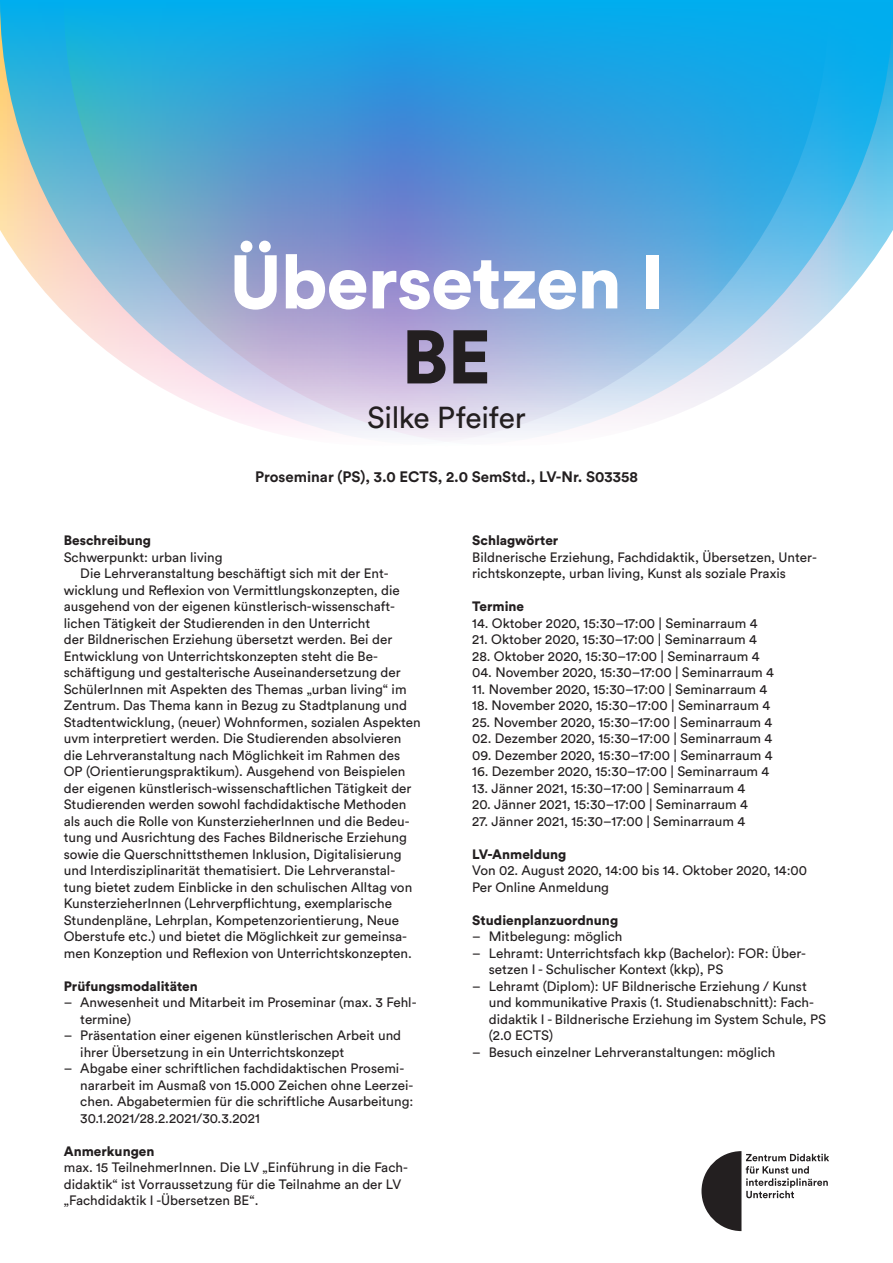
<style>
.page{position:relative;width:893px;height:1263px;background:#fff}
.page>*{position:absolute;margin:0;border:0;box-sizing:border-box;transform-origin:0 0}
.t1{font:900 75px "Circular Std";letter-spacing:-.015em;color:#fff}
.t2{font:900 75px "Circular Std";color:#231f20}
.t3{font:30px "Circular Std";letter-spacing:-.01em;color:#231f20}
.t4{font:700 15px "Circular Std";color:#231f20}
.t5{font:13.5px/16.5px "Circular Std";color:#231f20}
.t6{font:900 13.5px "Circular Std";color:#231f20}
</style>
<div class="page">
<svg style="left:701px;top:1151px;width:128px;height:80px"></svg>
<img style="left:0;top:0;width:893px;height:441px">
<h1 class="t1" style="left:229px;top:232px;width:436px">Übersetzen I</h1>
<h1 class="t2" style="left:402px;top:307px;width:91px">BE</h1>
<h2 class="t3" style="left:367px;top:400px;width:160px">Silke Pfeifer</h2>
<p class="t4" style="left:255px;top:467px;width:384px">Proseminar (PS), 3.0 ECTS, 2.0 SemStd., LV-Nr. S03358</p>
<p class="t6" style="left:64px;top:532px;width:89px">Beschreibung</p>
<p class="t5" style="left:64px;top:549px;width:160px">Schwerpunkt: urban living</p>
<p class="t5" style="left:80px;top:565px;width:310px">Die Lehrveranstaltung beschäftigt sich mit der Ent-</p>
<p class="t5" style="left:64px;top:582px;width:338px">wicklung und Reflexion von Vermittlungskonzepten, die</p>
<p class="t5" style="left:64px;top:598px;width:333px">ausgehend von der eigenen künstlerisch-wissenschaft-</p>
<p class="t5" style="left:64px;top:615px;width:308px">lichen Tätigkeit der Studierenden in den Unterricht</p>
<p class="t5" style="left:64px;top:631px;width:330px">der Bildnerischen Erziehung übersetzt werden. Bei der</p>
<p class="t5" style="left:64px;top:648px;width:316px">Entwicklung von Unterrichtskonzepten steht die Be-</p>
<p class="t5" style="left:64px;top:664px;width:338px">schäftigung und gestalterische Auseinandersetzung der</p>
<p class="t5" style="left:64px;top:681px;width:344px">SchülerInnen mit Aspekten des Themas „urban living“ im</p>
<p class="t5" style="left:64px;top:697px;width:345px">Zentrum. Das Thema kann in Bezug zu Stadtplanung und</p>
<p class="t5" style="left:64px;top:714px;width:358px">Stadtentwicklung, (neuer) Wohnformen, sozialen Aspekten</p>
<p class="t5" style="left:64px;top:730px;width:339px">uvm interpretiert werden. Die Studierenden absolvieren</p>
<p class="t5" style="left:64px;top:747px;width:338px">die Lehrveranstaltung nach Möglichkeit im Rahmen des</p>
<p class="t5" style="left:64px;top:763px;width:343px">OP (Orientierungspraktikum). Ausgehend von Beispielen</p>
<p class="t5" style="left:64px;top:780px;width:349px">der eigenen künstlerisch-wissenschaftlichen Tätigkeit der</p>
<p class="t5" style="left:64px;top:796px;width:344px">Studierenden werden sowohl fachdidaktische Methoden</p>
<p class="t5" style="left:64px;top:813px;width:347px">als auch die Rolle von KunsterzieherInnen und die Bedeu-</p>
<p class="t5" style="left:64px;top:829px;width:345px">tung und Ausrichtung des Faches Bildnerische Erziehung</p>
<p class="t5" style="left:64px;top:846px;width:339px">sowie die Querschnittsthemen Inklusion, Digitalisierung</p>
<p class="t5" style="left:64px;top:862px;width:333px">und Interdisziplinarität thematisiert. Die Lehrveranstal-</p>
<p class="t5" style="left:64px;top:879px;width:350px">tung bietet zudem Einblicke in den schulischen Alltag von</p>
<p class="t5" style="left:64px;top:895px;width:330px">KunsterzieherInnen (Lehrverpflichtung, exemplarische</p>
<p class="t5" style="left:64px;top:912px;width:337px">Stundenpläne, Lehrplan, Kompetenzorientierung, Neue</p>
<p class="t5" style="left:64px;top:928px;width:345px">Oberstufe etc.) und bietet die Möglichkeit zur gemeinsa-</p>
<p class="t5" style="left:64px;top:945px;width:350px">men Konzeption und Reflexion von Unterrichtskonzepten.</p>
<p class="t6" style="left:64px;top:977px;width:136px">Prüfungsmodalitäten</p>
<p class="t5" style="left:80px;top:994px;width:338px;text-indent:-16px">– Anwesenheit und Mitarbeit im Proseminar (max. 3 Fehl&shy;termine)</p>
<p class="t5" style="left:80px;top:1027px;width:322px;text-indent:-16px">– Präsentation einer eigenen künstlerischen Arbeit und ihrer Übersetzung in ein Unterrichtskonzept</p>
<p class="t5" style="left:80px;top:1060px;width:335px;text-indent:-16px">– Abgabe einer schriftlichen fachdidaktischen Prosemi&shy;nararbeit im Ausmaß von 15.000 Zeichen ohne Leerzei&shy;chen. Abgabetermien für die schriftliche Ausarbeitung:<br>30.1.2021/28.2.2021/30.3.2021</p>
<p class="t6" style="left:64px;top:1142px;width:92px">Anmerkungen</p>
<p class="t5" style="left:64px;top:1159px;width:346px">max. 15 TeilnehmerInnen. Die LV „Einführung in die Fach&shy;didaktik“ ist Vorraussetzung für die Teilnahme an der LV „Fachdidaktik I -Übersetzen BE“.</p>
<p class="t6" style="left:472px;top:531px;width:88px">Schlagwörter</p>
<p class="t5" style="left:472px;top:548px;width:346px">Bildnerische Erziehung, Fachdidaktik, Übersetzen, Unter&shy;richtskonzepte, urban living, Kunst als soziale Praxis</p>
<p class="t6" style="left:472px;top:597px;width:53px">Termine</p>
<p class="t5" style="left:472px;top:614px;width:287px">14. Oktober 2020, 15:30–17:00 | Seminarraum 4</p>
<p class="t5" style="left:472px;top:631px;width:286px">21. Oktober 2020, 15:30–17:00 | Seminarraum 4</p>
<p class="t5" style="left:472px;top:647px;width:289px">28. Oktober 2020, 15:30–17:00 | Seminarraum 4</p>
<p class="t5" style="left:472px;top:664px;width:303px">04. November 2020, 15:30–17:00 | Seminarraum 4</p>
<p class="t5" style="left:472px;top:680px;width:297px">11. November 2020, 15:30–17:00 | Seminarraum 4</p>
<p class="t5" style="left:472px;top:697px;width:299px">18. November 2020, 15:30–17:00 | Seminarraum 4</p>
<p class="t5" style="left:472px;top:713px;width:302px">25. November 2020, 15:30–17:00 | Seminarraum 4</p>
<p class="t5" style="left:472px;top:730px;width:301px">02. Dezember 2020, 15:30–17:00 | Seminarraum 4</p>
<p class="t5" style="left:472px;top:746px;width:302px">09. Dezember 2020, 15:30–17:00 | Seminarraum 4</p>
<p class="t5" style="left:472px;top:763px;width:299px">16. Dezember 2020, 15:30–17:00 | Seminarraum 4</p>
<p class="t5" style="left:472px;top:779px;width:274px">13. Jänner 2021, 15:30–17:00 | Seminarraum 4</p>
<p class="t5" style="left:472px;top:796px;width:277px">20. Jänner 2021, 15:30–17:00 | Seminarraum 4</p>
<p class="t5" style="left:472px;top:812px;width:274px">27. Jänner 2021, 15:30–17:00 | Seminarraum 4</p>
<p class="t6" style="left:472px;top:845px;width:96px">LV-Anmeldung</p>
<p class="t5" style="left:472px;top:862px;width:336px">Von 02. August 2020, 14:00 bis 14. Oktober 2020, 14:00<br>Per Online Anmeldung</p>
<p class="t6" style="left:472px;top:911px;width:147px">Studienplanzuordnung</p>
<p class="t5" style="left:472px;top:928px;width:152px">– Mitbelegung: möglich</p>
<p class="t5" style="left:489px;top:944px;width:319px;text-indent:-16px">– Lehramt: Unterrichtsfach kkp (Bachelor): FOR: Über&shy;setzen I - Schulischer Kontext (kkp), PS</p>
<p class="t5" style="left:489px;top:977px;width:339px;text-indent:-16px">– Lehramt (Diplom): UF Bildnerische Erziehung / Kunst und kommunikative Praxis (1. Studienabschnitt): Fach&shy;didaktik I - Bildnerische Erziehung im System Schule, PS (2.0 ECTS)</p>
<p class="t5" style="left:472px;top:1043px;width:305px">– Besuch einzelner Lehrveranstaltungen: möglich</p>
</div>
